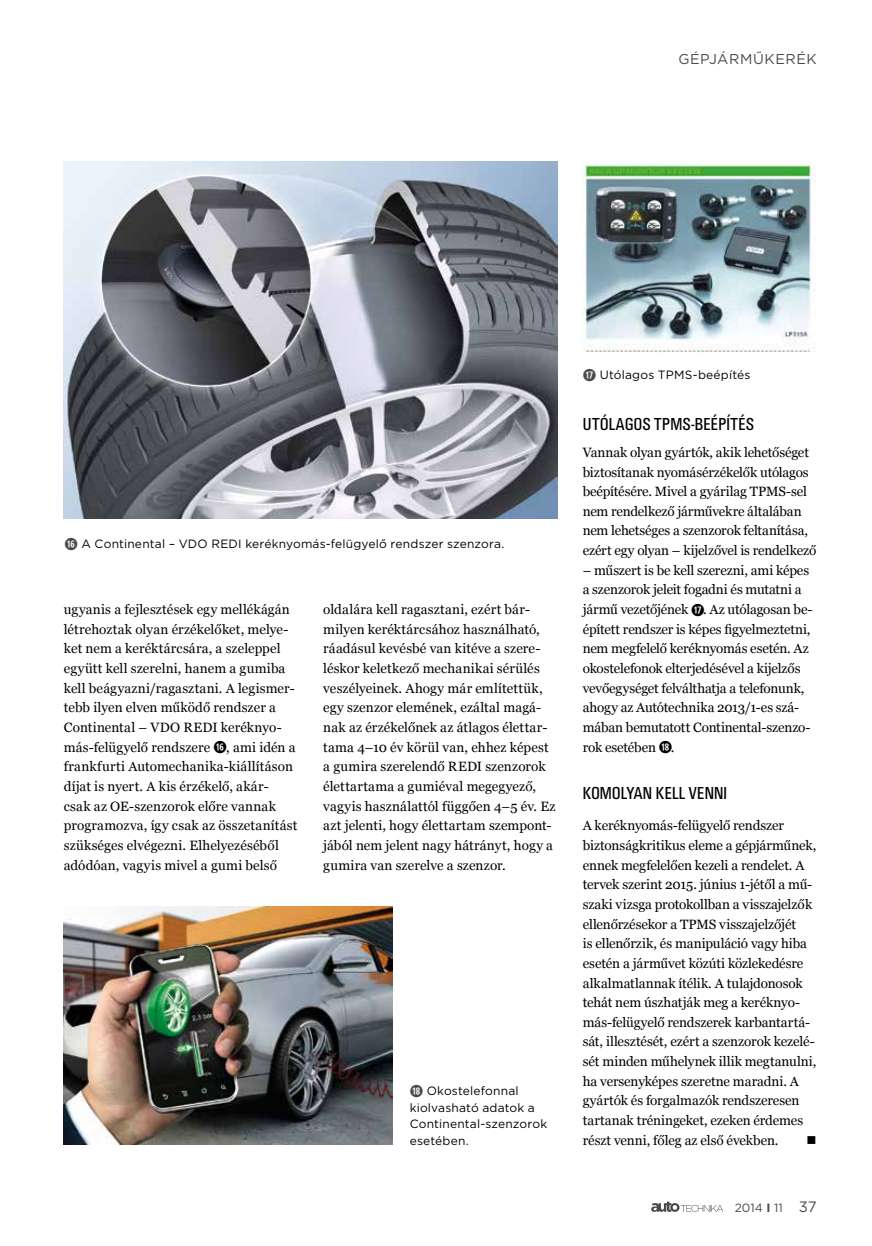
<style>
.page{position:relative;width:872px;height:1246px;background:#fff}
.page>*{position:absolute;margin:0;border:0;box-sizing:border-box;transform-origin:0 0}
.t1{font:18px "U001 Con";letter-spacing:.015em;color:#000}
.t2{font:14.25px "Gotham";letter-spacing:.04em;color:#4a4a49}
.t3{font:13.5px/19.6px "Georgia";color:#000}
.t4{font:13.5px "Wingdings";color:#000}
.t5{font:12px/16.5px "Gotham";letter-spacing:.015em;color:#000}
.t6{font:12px "Gotham";color:#4a4a49}
.s1{font-family:"Combi Numerals Ltd";font-size:16.5px;color:#4a4a49}
.s2{font-family:"Combi Numerals Ltd";font-size:16.5px}
.s3{font-weight:700}
.s4{font-size:15px}
</style>
<div class="page">
<svg style="left:651px;top:1201px;width:72px;height:11px"></svg>
<img style="left:64px;top:162px;width:493px;height:356px">
<img style="left:583px;top:162px;width:233px;height:190px">
<img style="left:64px;top:906px;width:329px;height:239px">
<p class="t2" style="left:678px;top:50px;width:140px">GÉPJÁRMŰKERÉK</p>
<p class="t5" style="left:64px;top:535px;width:441px"><span class="s1">⓰</span> A Continental – VDO REDI keréknyomás-felügyelő rendszer szenzora.</p>
<p class="t3" style="left:64px;top:599px;width:235px">ugyanis a fejlesztések egy mellékágán létrehoztak olyan érzékelőket, melye&shy;ket nem a keréktárcsára, a szeleppel együtt kell szerelni, hanem a gumiba kell beágyazni/ragasztani. A legismer&shy;tebb ilyen elven működő rendszer a Continental – VDO REDI keréknyo&shy;más-felügyelő rendszere <span class="s2">⓰</span>, ami idén a frankfurti Automechanika-kiállításon díjat is nyert. A kis érzékelő, akár&shy;csak az OE-szenzorok előre vannak programozva, így csak az összetanítást szükséges elvégezni. Elhelyezéséből adódóan, vagyis mivel a gumi belső</p>
<p class="t3" style="left:323px;top:599px;width:234px">oldalára kell ragasztani, ezért bár&shy;milyen keréktárcsához használható, ráadásul kevésbé van kitéve a szere&shy;léskor keletkező mechanikai sérülés veszélyeinek. Ahogy már említettük, egy szenzor elemének, ezáltal magá&shy;nak az érzékelőnek az átlagos élettar&shy;tama 4–10 év körül van, ehhez képest a gumira szerelendő REDI szenzorok élettartama a gumiéval megegyező, vagyis használattól függően 4–5 év. Ez azt jelenti, hogy élettartam szempont&shy;jából nem jelent nagy hátrányt, hogy a gumira van szerelve a szenzor.</p>
<p class="t5" style="left:410px;top:1082px;width:139px"><span class="s1">⓲</span> Okostelefonnal kiolvasható adatok a<br>Continental-szenzorok esetében.</p>
<p class="t5" style="left:583px;top:367px;width:169px"><span class="s1">⓱</span> Utólagos TPMS-beépítés</p>
<h1 class="t1" style="left:583px;top:414px;width:173px">UTÓLAGOS TPMS-BEÉPÍTÉS</h1>
<p class="t3" style="left:583px;top:442px;width:235px">Vannak olyan gyártók, akik lehetőséget biztosítanak nyomásérzékelők utólagos beépítésére. Mivel a gyárilag TPMS-sel nem rendelkező járművekre általában nem lehetséges a szenzorok feltanítása, ezért egy olyan – kijelzővel is rendelkező</p>
<p class="t3" style="left:583px;top:560px;width:231px">– műszert is be kell szerezni, ami képes a szenzorok jeleit fogadni és mutatni a jármű vezetőjének <span class="s2">⓱</span>. Az utólagosan be&shy;épített rendszer is képes figyelmeztetni, nem megfelelő keréknyomás esetén. Az okostelefonok elterjedésével a kijelzős vevőegységet felválthatja a telefonunk, ahogy az Autótechnika 2013/1-es szá&shy;mában bemutatott Continental-szenzo&shy;rok esetében <span class="s2">⓲</span>.</p>
<h1 class="t1" style="left:583px;top:783px;width:146px">KOMOLYAN KELL VENNI</h1>
<p class="t3" style="left:583px;top:815px;width:235px">A keréknyomás-felügyelő rendszer biztonságkritikus eleme a gépjárműnek, ennek megfelelően kezeli a rendelet. A tervek szerint 2015. június 1-jétől a mű&shy;szaki vizsga protokollban a visszajelzők ellenőrzésekor a TPMS visszajelzőjét<br>is ellenőrzik, és manipuláció vagy hiba esetén a járművet közúti közlekedésre alkalmatlannak ítélik. A tulajdonosok tehát nem úszhatják meg a keréknyo&shy;más-felügyelő rendszerek karbantartá&shy;sát, illesztését, ezért a szenzorok kezelé&shy;sét minden műhelynek illik megtanulni, ha versenyképes szeretne maradni. A gyártók és forgalmazók rendszeresen tartanak tréningeket, ezeken érdemes részt venni, főleg az első években.</p>
<p class="t4" style="left:806px;top:1132px;width:9px">■</p>
<p class="t6" style="left:734px;top:1200px;width:83px">2014 <span class="s3">I</span> 11 <span class="s4">37</span></p>
</div>
